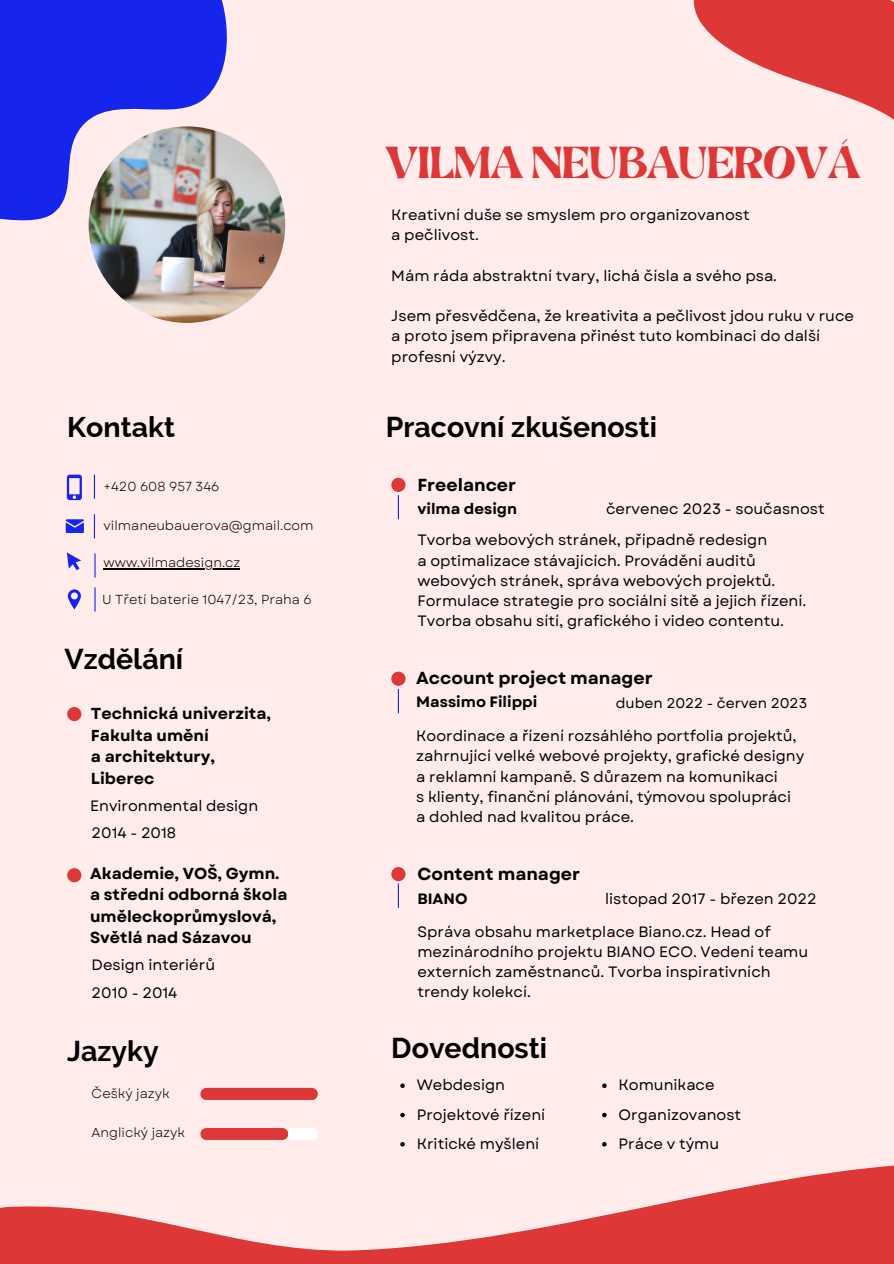
<style>
.page{position:relative;width:894px;height:1264px;background:#fff}
.page>*{position:absolute;margin:0;border:0;box-sizing:border-box;transform-origin:0 0}
.t1{font:36px "Brasika Display";color:#dd3737}
.t2{font:700 28.5px "Raleway";color:#000}
.t3{font:700 17.4px "Garet";color:#000}
.t4{font:700 15.9px/21.3px "Garet";color:#000}
.t5{font:15px/20.2px "Garet";color:#000}
.t6{font:700 15px "Garet";color:#000}
.t7{font:14.1px "Garet";color:#000}
.t8{font:13.05px "Garet";color:#000}
</style>
<div class="page">
<div style="left:0;top:0;width:893px;height:1263px;background:#ffeceb"></div>
<img style="left:89px;top:126px;width:196px;height:197px;border-radius:50%">
<svg style="left:0;top:0;width:239px;height:223px;fill:#1625eb"></svg>
<svg style="left:693px;top:0;width:200px;height:119px"></svg>
<svg style="left:68px;top:589px;width:13px;height:20px"></svg>
<svg style="left:66px;top:519px;width:18px;height:14px"></svg>
<svg style="left:67px;top:552px;width:14px;height:18px"></svg>
<svg style="left:67px;top:474px;width:14px;height:26px"></svg>
<hr style="left:94px;top:587px;width:2px;height:24px;background:#1625eb">
<hr style="left:94px;top:553px;width:2px;height:24px;background:#1625eb">
<svg style="left:94px;top:514px;width:1px;height:24px"></svg>
<svg style="left:94px;top:474px;width:1px;height:25px"></svg>
<hr style="left:104px;top:568px;width:136px;height:1px;background:#000">
<div style="left:67px;top:868px;width:14px;height:14px;background:#dd3737;border-radius:50%"></div>
<div style="left:67px;top:707px;width:14px;height:14px;background:#dd3737;border-radius:50%"></div>
<div style="left:391px;top:478px;width:14px;height:14px;background:#dd3737;border-radius:50%"></div>
<svg style="left:398px;top:495px;width:1px;height:24px"></svg>
<div style="left:391px;top:867px;width:14px;height:14px;background:#dd3737;border-radius:50%"></div>
<svg style="left:398px;top:883px;width:1px;height:24px"></svg>
<div style="left:391px;top:671px;width:14px;height:14px;background:#dd3737;border-radius:50%"></div>
<svg style="left:398px;top:689px;width:1px;height:24px"></svg>
<svg style="left:0;top:1083px;width:893px;height:180px"></svg>
<p class="t2" style="left:67px;top:410px;width:109px">Kontakt</p>
<p class="t8" style="left:104px;top:477px;width:117px">+420 608 957 346</p>
<p class="t8" style="left:104px;top:516px;width:211px">vilmaneubauerova@gmail.com</p>
<p class="t8" style="left:104px;top:553px;width:138px">www.vilmadesign.cz</p>
<p class="t8" style="left:102px;top:590px;width:211px">U Třetí baterie 1047/23, Praha 6</p>
<p class="t2" style="left:64px;top:642px;width:120px">Vzdělání</p>
<p class="t4" style="left:91px;top:703px;width:181px">Technická univerzita,</p>
<p class="t4" style="left:91px;top:724px;width:120px">Fakulta umění</p>
<p class="t4" style="left:91px;top:746px;width:126px">a architektury,</p>
<p class="t4" style="left:91px;top:767px;width:65px">Liberec</p>
<p class="t5" style="left:90px;top:795px;width:170px">Environmental design</p>
<p class="t5" style="left:92px;top:823px;width:86px">2014 - 2018</p>
<p class="t4" style="left:90px;top:862px;width:191px">Akademie, VOŠ, Gymn.</p>
<p class="t4" style="left:90px;top:884px;width:199px">a střední odborná škola uměleckoprůmyslová,<br>Světlá nad Sázavou</p>
<p class="t5" style="left:92px;top:955px;width:125px">Design interiérů</p>
<p class="t5" style="left:92px;top:982px;width:87px">2010 - 2014</p>
<p class="t2" style="left:67px;top:1033px;width:93px">Jazyky</p>
<p class="t8" style="left:92px;top:1084px;width:79px">Češký jazyk</p>
<p class="t8" style="left:92px;top:1122px;width:95px">Anglický jazyk</p>
<p class="t1" style="left:385px;top:135px;width:475px">VILMA NEUBAUEROVÁ</p>
<p class="t5" style="left:391px;top:205px;width:360px">Kreativní duše se smyslem pro organizovanost</p>
<p class="t5" style="left:391px;top:225px;width:89px">a pečlivost.</p>
<p class="t5" style="left:391px;top:265px;width:387px">Mám ráda abstraktní tvary, lichá čísla a svého psa.</p>
<p class="t5" style="left:391px;top:306px;width:464px">Jsem přesvědčena, že kreativita a pečlivost jdou ruku v ruce</p>
<p class="t5" style="left:391px;top:326px;width:430px">a proto jsem připravena přinést tuto kombinaci do další profesní výzvy.</p>
<p class="t2" style="left:385px;top:410px;width:273px">Pracovní zkušenosti</p>
<p class="t3" style="left:417px;top:472px;width:100px">Freelancer</p>
<p class="t6" style="left:417px;top:498px;width:101px">vilma design</p>
<p class="t5" style="left:417px;top:530px;width:351px">Tvorba webových stránek, případně redesign</p>
<p class="t5" style="left:417px;top:550px;width:390px">a optimalizace stávajících. Provádění auditů webových stránek, správa webových projektů.<br>Formulace strategie pro sociální sítě a jejich řízení.<br>Tvorba obsahu sítí, grafického i video contentu.</p>
<p class="t5" style="left:606px;top:499px;width:220px">červenec 2023 - současnost</p>
<p class="t3" style="left:416px;top:665px;width:238px">Account project manager</p>
<p class="t6" style="left:416px;top:691px;width:122px">Massimo Filippi</p>
<p class="t5" style="left:416px;top:725px;width:389px">Koordinace a řízení rozsáhlého portfolia projektů, zahrnující velké webové projekty, grafické designy</p>
<p class="t5" style="left:416px;top:766px;width:363px">a reklamní kampaně. S důrazem na komunikaci</p>
<p class="t5" style="left:416px;top:786px;width:376px">s klienty, finanční plánování, týmovou spolupráci</p>
<p class="t5" style="left:416px;top:806px;width:219px">a dohled nad kvalitou práce.</p>
<p class="t7" style="left:615px;top:693px;width:193px">duben 2022 - červen 2023</p>
<p class="t3" style="left:417px;top:861px;width:164px">Content manager</p>
<p class="t6" style="left:417px;top:887px;width:52px">BIANO</p>
<p class="t5" style="left:417px;top:921px;width:392px">Správa obsahu marketplace Biano.cz. Head of mezinárodního projektu BIANO ECO. Vedení teamu externích zaměstnanců. Tvorba inspirativních trendy kolekcí.</p>
<p class="t5" style="left:605px;top:888px;width:213px">listopad 2017 - březen 2022</p>
<p class="t2" style="left:391px;top:1030px;width:157px">Dovednosti</p>
<p class="t5" style="left:416px;top:1074px;width:90px">Webdesign</p>
<p class="t5" style="left:416px;top:1104px;width:130px">Projektové řízení</p>
<p class="t5" style="left:416px;top:1133px;width:124px">Kritické myšlení</p>
<p class="t5" style="left:618px;top:1074px;width:97px">Komunikace</p>
<p class="t5" style="left:618px;top:1104px;width:124px">Organizovanost</p>
<p class="t5" style="left:618px;top:1133px;width:102px">Práce v týmu</p>
</div>
